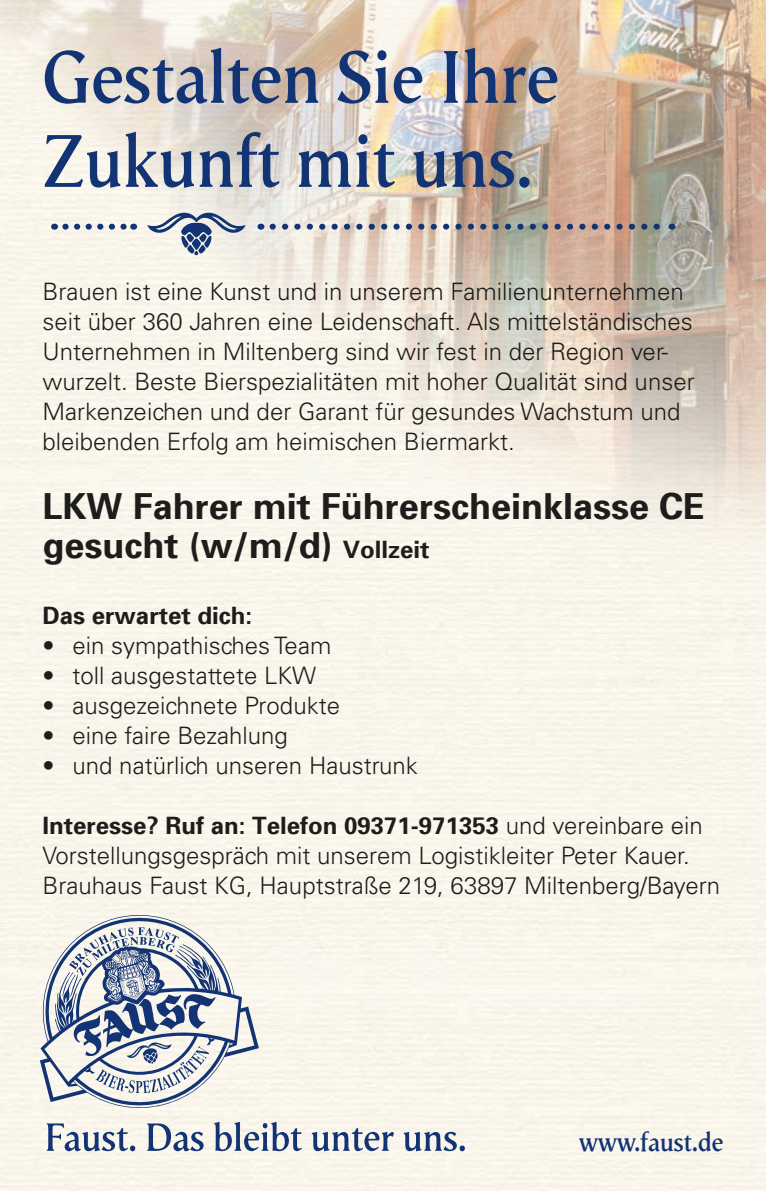
<style>
.page{position:relative;width:766px;height:1191px;background:#fff}
.page>*{position:absolute;margin:0;border:0;box-sizing:border-box;transform-origin:0 0}
.t1{font:600 75px/84px "Vega Antikva";color:#123374;scale:.9 1}
.t2{font:700 36px/39px "Univers 65";color:#1d1d1b}
.t3{font:600 27px "Vega Antikva";color:#123374;scale:.9 1}
.t4{font:300 24px/30px "Univers";color:#1d1d1b}
.t5{font:700 24px "Univers 65";color:#1d1d1b}
.s1{font-size:24px}
.s2{font-family:"Univers";font-weight:300}
</style>
<div class="page">
<img style="left:0;top:0;width:765px;height:544px">
<svg style="left:36px;top:910px;width:223px;height:202px;background:#dddddc"></svg>
<svg style="left:58px;top:927px;width:158px;height:166px;background:#a9b2c2"></svg>
<svg style="left:65px;top:224px;width:62px;height:6px"></svg>
<svg style="left:272px;top:224px;width:393px;height:6px;background:#898b99"></svg>
<svg style="left:147px;top:213px;width:98px;height:42px;background:#b4bac6"></svg>
<svg style="left:47px;top:1121px;width:418px;height:30px;background:#bdc2cc"></svg>
<h1 class="t1" style="left:43px;top:36px;width:575px">Gestalten Sie Ihre<br>Zukunft mit uns.</h1>
<p class="t4" style="left:43px;top:276px;width:653px">Brauen ist eine Kunst und in unserem Familienunternehmen seit über 360 Jahren eine Leidenschaft. Als mittelständisches Unternehmen in Miltenberg sind wir fest in der Region ver&shy;wurzelt. Beste Bierspezialitäten mit hoher Qualität sind unser Markenzeichen und der Garant für gesundes Wachstum und bleibenden Erfolg am heimischen Biermarkt.</p>
<h2 class="t2" style="left:43px;top:485px;width:664px">LKW Fahrer mit Führerscheinklasse CE gesucht (w/m/d) <span class="s1">Vollzeit</span></h2>
<p class="t5" style="left:43px;top:600px;width:211px">Das erwartet dich:</p>
<p class="t4" style="left:43px;top:630px;width:290px">• ein sympathisches Team</p>
<p class="t4" style="left:43px;top:660px;width:275px">• toll ausgestattete LKW</p>
<p class="t4" style="left:43px;top:690px;width:299px">• ausgezeichnete Produkte</p>
<p class="t4" style="left:43px;top:720px;width:247px">• eine faire Bezahlung</p>
<p class="t4" style="left:43px;top:750px;width:376px">• und natürlich unseren Haustrunk</p>
<p class="t5" style="left:43px;top:810px;width:661px">Interesse? Ruf an: Telefon 09371-971353 <span class="s2">und vereinbare ein</span></p>
<p class="t4" style="left:43px;top:840px;width:679px">Vorstellungsgespräch mit unserem Logistikleiter Peter Kauer.<br>Brauhaus Faust KG, Hauptstraße 219, 63897 Miltenberg/Bayern</p>
<p class="t3" style="left:579px;top:1126px;width:162px">www.faust.de</p>
</div>
